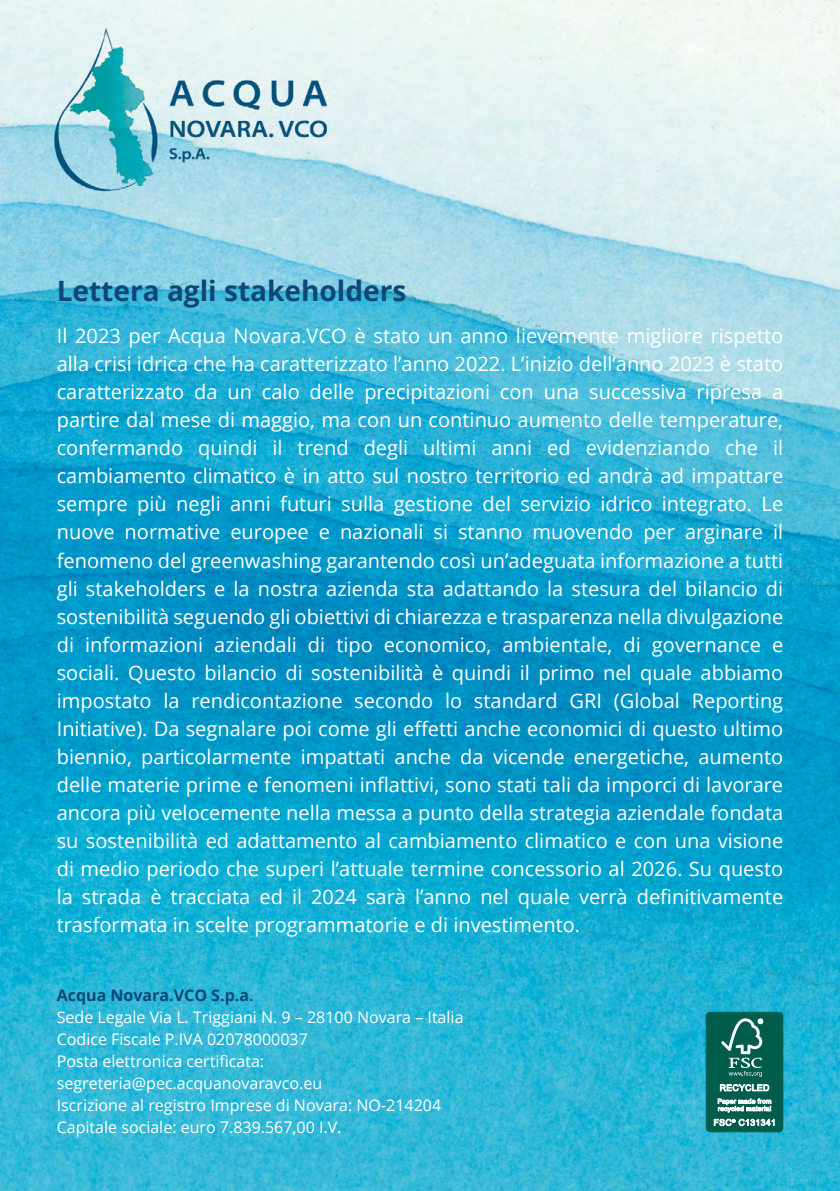
<style>
.page{position:relative;width:840px;height:1191px;background:#fff}
.page>*{position:absolute;margin:0;border:0;box-sizing:border-box;transform-origin:0 0}
.t1{font:700 28px "Open Sans";color:#0e4777}
.t2{font:20px/28px "Open Sans";color:#fff;text-align:justify}
.t3{font:16px/22px "Open Sans";color:#fff}
.t4{font:700 16px "Open Sans";color:#0e4777}
.s1{font-weight:700;color:#0e4777}
.s2{font-weight:600;color:#0e4777}
</style>
<div class="page">
<img style="left:0;top:0;width:839px;height:1191px">
<div style="left:705px;top:1012px;width:77px;height:119px;background:#005c4b;border-radius:4px"></div>
<div style="left:705px;top:1012px;width:77px;height:120px;border:1px solid #005c4b;border-radius:4px"></div>
<svg style="left:721px;top:1018px;width:41px;height:58px"></svg>
<svg style="left:719px;top:1084px;width:49px;height:7px"></svg>
<svg style="left:717px;top:1098px;width:53px;height:14px"></svg>
<svg style="left:713px;top:1118px;width:61px;height:8px"></svg>
<h1 class="t1" style="left:57px;top:271px;width:351px">Lettera agli stakeholders</h1>
<p class="t2" style="left:57px;top:322px;width:727px">Il 2023 per Acqua Novara.VCO è stato un anno lievemente migliore rispetto alla crisi idrica che ha caratterizzato l’anno 2022. L’inizio dell’anno 2023 è stato caratterizzato da un calo delle precipitazioni con una successiva ripresa a partire dal mese di maggio, ma con un continuo aumento delle temperature, confermando quindi il trend degli ultimi anni ed evidenziando che il cambiamento climatico è in atto sul nostro territorio ed andrà ad impattare sempre più negli anni futuri sulla gestione del servizio idrico integrato. Le nuove normative europee e nazionali si stanno muovendo per arginare il fenomeno del greenwashing garantendo così un’adeguata informazione a tutti gli stakeholders e la nostra azienda sta adattando la stesura del bilancio di sostenibilità seguendo gli obiettivi di chiarezza e trasparenza nella divulgazione di informazioni aziendali di tipo economico, ambientale, di governance e sociali. Questo bilancio di sostenibilità è quindi il primo nel quale abbiamo impostato la rendicontazione secondo lo standard GRI (Global Reporting Initiative). Da segnalare poi come gli effetti anche economici di questo ultimo biennio, particolarmente impattati anche da vicende energetiche, aumento delle materie prime e fenomeni inflattivi, sono stati tali da imporci di lavorare ancora più velocemente nella messa a punto della strategia aziendale fondata su sostenibilità ed adattamento al cambiamento climatico e con una visione di medio periodo che superi l’attuale termine concessorio al 2026. Su questo la strada è tracciata ed il 2024 sarà l’anno nel quale verrà definitivamente trasformata in scelte programmatorie e di investimento.</p>
<p class="t4" style="left:57px;top:984px;width:129px">Acqua N ovara.VCO</p>
<p class="t3" style="left:57px;top:983px;width:408px;text-indent:154px"><span class="s1">S.p.a</span><span class="s2">.<br></span>Sede Legale Via L. Triggiani N. 9 – 28100 Novara – Italia Codice Fiscale P.IVA 02078000037<br>Posta elettronica certificata: segreteria@pec.acquanovaravco.eu<br>Iscrizione al registro Imprese di Novara: NO-214204<br>Capitale sociale: euro 7.839.567,00 I.V.</p>
</div>
